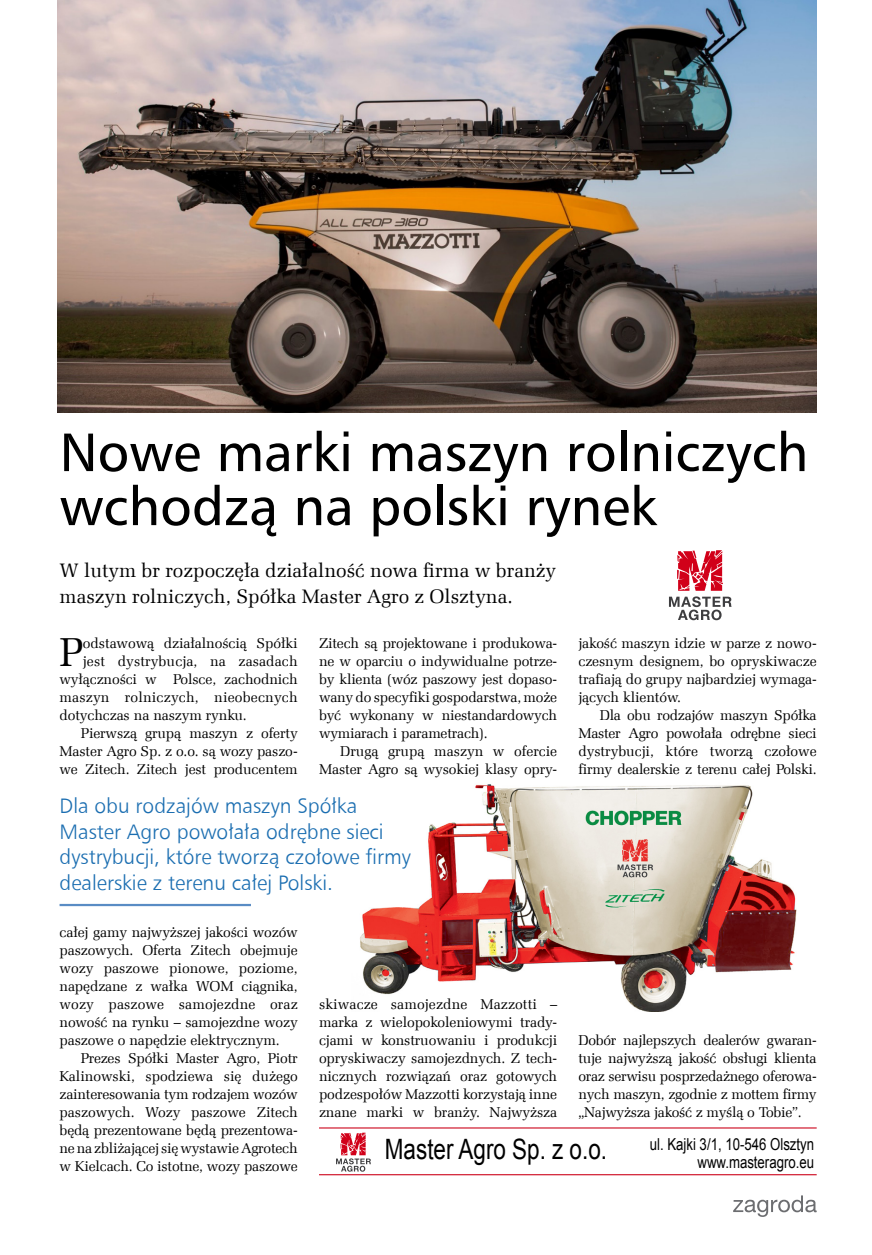
<style>
.page{position:relative;width:872px;height:1255px;background:#fff}
.page>*{position:absolute;margin:0;border:0;box-sizing:border-box;transform-origin:0 0}
.t1{font:54px/54px "Humnst 777 EU";color:#000}
.t2{font:40.5px "Zapf Ellipt EU";color:#000}
.t3{font:28.05px "Arial";color:#000;scale:.8 1}
.t4{font:21px/25.5px "Humnst 777 Lt EU";color:#1b6eb1}
.t5{font:19.5px/25.5px "Zapf Ellipt EU";color:#000}
.t6{font:16.5px "Arial";color:#000;scale:.8 1}
.t7{font:14.25px/18px "Zapf Ellipt EU";letter-spacing:-.01em;color:#000;text-align:justify}
.t8{font:14.25px "Zapf Ellipt EU";letter-spacing:.01em;color:#000}
</style>
<div class="page">
<svg style="left:733px;top:1195px;width:83px;height:21px"></svg>
<img style="left:360px;top:784px;width:437px;height:227px">
<img style="left:58px;top:0;width:758px;height:412px">
<svg style="left:669px;top:596px;width:62px;height:24px"></svg>
<svg style="left:677px;top:550px;width:46px;height:40px"></svg>
<hr style="left:60px;top:903px;width:191px;height:3px;background:#598cc4">
<svg style="left:336px;top:1132px;width:35px;height:39px"></svg>
<hr style="left:319px;top:1127px;width:497px;height:1px;background:#cd071e">
<hr style="left:319px;top:1174px;width:497px;height:1px;background:#cd071e">
<h1 class="t1" style="left:60px;top:424px;width:750px">Nowe marki maszyn rolniczych wchodzą na polski rynek</h1>
<h3 class="t5" style="left:60px;top:558px;width:498px">W lutym br rozpoczęła działalność nowa firma w branży maszyn rolniczych, Spółka Master Agro z Olsztyna.</h3>
<h2 class="t2" style="left:60px;top:628px;width:25px">P</h2>
<p class="t7" style="left:83px;top:634px;width:216px">odstawową działalnością Spółki</p>
<p class="t7" style="left:83px;top:652px;width:216px">jest dystrybucja, na zasadach</p>
<p class="t7" style="left:60px;top:670px;width:240px">wyłączności w Polsce, zachodnich</p>
<p class="t8" style="left:60px;top:689px;width:240px">maszyn rolniczych, nieobecnych</p>
<p class="t7" style="left:60px;top:706px;width:189px">dotychczas na naszym rynku.</p>
<p class="t7" style="left:81px;top:724px;width:218px">Pierwszą grupą maszyn z oferty</p>
<p class="t7" style="left:60px;top:742px;width:240px">Master Agro Sp. z o.o. są wozy paszo-</p>
<p class="t7" style="left:60px;top:760px;width:240px">we Zitech. Zitech jest producentem</p>
<p class="t7" style="left:319px;top:634px;width:240px">Zitech są projektowane i produkowa&shy;ne w oparciu o indywidualne potrze&shy;by klienta (wóz paszowy jest dopaso&shy;wany do specyfiki gospodarstwa, może być wykonany w niestandardowych wymiarach i parametrach).</p>
<p class="t7" style="left:319px;top:742px;width:240px;text-align:right">Drugą grupą maszyn w ofercie<br>Master Agro są wysokiej klasy opry-</p>
<h3 class="t4" style="left:60px;top:792px;width:353px">Dla obu rodzajów maszyn Spółka Master Agro powołała odrębne sieci dystrybucji, które tworzą czołowe firmy dealerskie z terenu całej Polski.</h3>
<p class="t7" style="left:578px;top:634px;width:240px">jakość maszyn idzie w parze z nowo&shy;czesnym designem, bo opryskiwacze trafiają do grupy najbardziej wymaga&shy;jących klientów.</p>
<p class="t7" style="left:578px;top:706px;width:240px;text-indent:21px">Dla obu rodzajów maszyn Spółka Master Agro powołała odrębne sieci dystrybucji, które tworzą czołowe firmy dealerskie z terenu całej Polski.</p>
<p class="t7" style="left:60px;top:922px;width:240px">całej gamy najwyższej jakości wozów paszowych. Oferta Zitech obejmuje wozy paszowe pionowe, poziome, napędzane z wałka WOM ciągnika, wozy paszowe samojezdne oraz nowość na rynku – samojezdne wozy paszowe o napędzie elektrycznym.</p>
<p class="t7" style="left:60px;top:1048px;width:240px;text-indent:21px">Prezes Spółki Master Agro, Piotr Kalinowski, spodziewa się dużego zainteresowania tym rodzajem wozów paszowych. Wozy paszowe Zitech będą prezentowane będą prezentowa&shy;ne na zbliżającej się wystawie Agrotech w Kielcach. Co istotne, wozy paszowe</p>
<p class="t7" style="left:319px;top:994px;width:240px">skiwacze samojezdne Mazzotti – marka z wielopokoleniowymi trady&shy;cjami w konstruowaniu i produkcji opryskiwaczy samojezdnych. Z tech&shy;nicznych rozwiązań oraz gotowych podzespołów Mazzotti korzystają inne znane marki w branży. Najwyższa</p>
<p class="t7" style="left:578px;top:1030px;width:240px">Dobór najlepszych dealerów gwaran&shy;tuje najwyższą jakość obsługi klienta oraz serwisu posprzedażnego oferowa&shy;nych maszyn, zgodnie z mottem firmy „Najwyższa jakość z myślą o Tobie”.</p>
<h3 class="t3" style="left:385px;top:1133px;width:279px">Master Agro Sp. z o.o.</h3>
<p class="t6" style="left:649px;top:1134px;width:207px">ul. Kajki 3/1, 10-546 Olsztyn</p>
<p class="t6" style="left:697px;top:1152px;width:147px">www.masteragro.eu</p>
</div>
